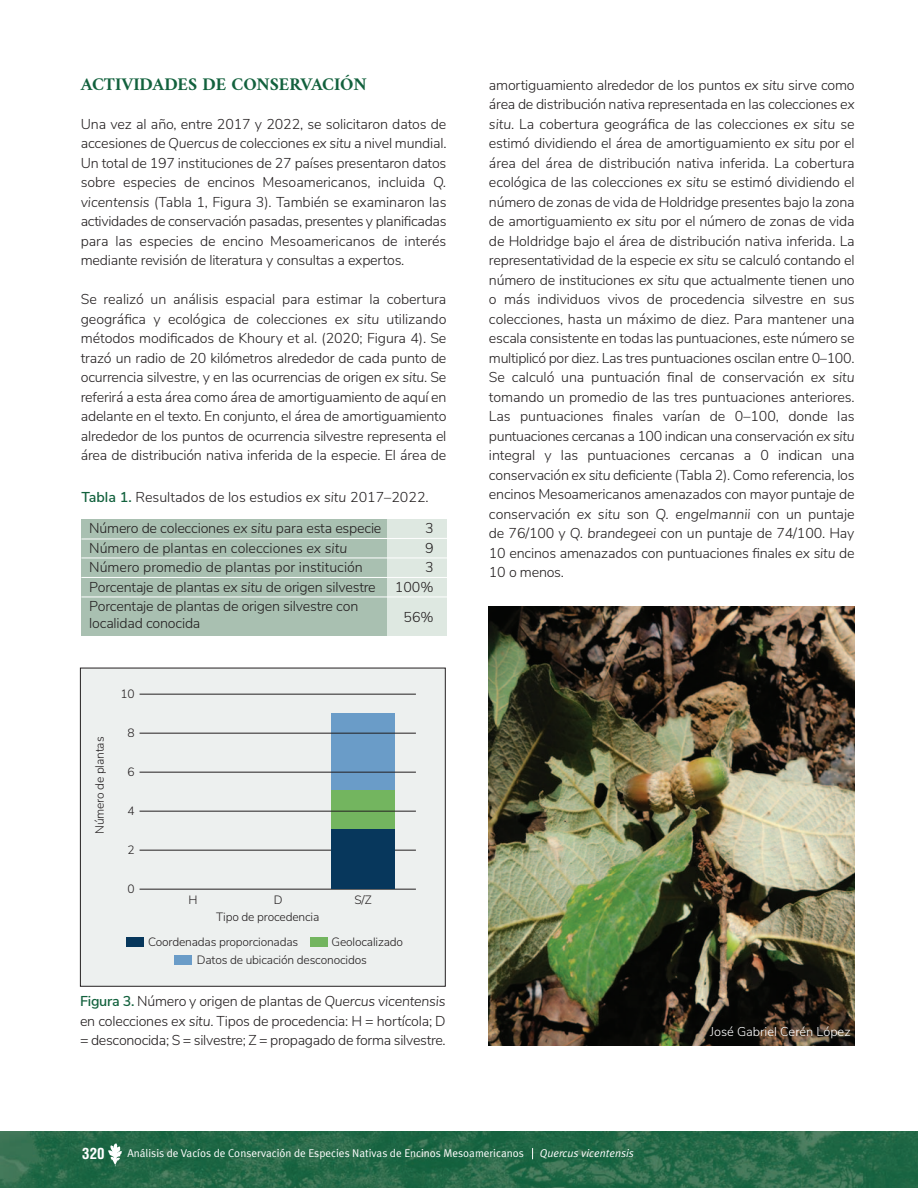
<style>
.page{position:relative;width:918px;height:1188px;background:#fff}
.page>*{position:absolute;margin:0;border:0;box-sizing:border-box;transform-origin:0 0}
.t1{font:700 18px "Amiri";color:#12613d}
.t2{font:700 condensed 15px "Helvetica";color:#fff}
.t3{font:300 14.25px/19.5px "Nunito Sans";letter-spacing:-.015em;color:#231f20;text-align:justify}
.t4{font:300 12.75px "Nunito Sans";color:#fff}
.t5{font:300 12px "Nunito Sans";letter-spacing:-.015em;color:#231f20}
.t6{font:11.25px "Meta Plus Normal";color:#fff}
.t7{font:italic 11.25px "Meta Plus Normal";color:#fff}
.s1{font-style:italic}
.s2{font-weight:600;color:#12613d}
</style>
<div class="page">
<div style="left:81px;top:668px;width:364px;height:318px;background:#edf0ef"></div>
<div style="left:80px;top:668px;width:366px;height:319px;border:1px solid #231f20"></div>
<div style="left:310px;top:937px;width:17px;height:10px;background:#73b55f"></div>
<div style="left:126px;top:937px;width:17px;height:10px;background:#07375c"></div>
<div style="left:175px;top:955px;width:17px;height:10px;background:#6a9cc8"></div>
<img style="left:0;top:1131px;width:918px;height:57px">
<svg style="left:108px;top:1143px;width:14px;height:23px"></svg>
<div style="left:331px;top:714px;width:64px;height:175px;background:#6a9cc8"></div>
<div style="left:331px;top:790px;width:64px;height:59px;background:#73b55f"></div>
<hr style="left:140px;top:889px;width:276px;height:1px;background:#231f20">
<hr style="left:140px;top:850px;width:276px;height:1px;background:#231f20">
<hr style="left:140px;top:811px;width:276px;height:1px;background:#231f20">
<hr style="left:140px;top:772px;width:276px;height:1px;background:#231f20">
<hr style="left:140px;top:733px;width:276px;height:1px;background:#231f20">
<hr style="left:140px;top:694px;width:276px;height:1px;background:#231f20">
<div style="left:331px;top:830px;width:64px;height:59px;background:#07375c"></div>
<img style="left:489px;top:606px;width:366px;height:439px">
<div style="left:81px;top:519px;width:365px;height:117px;background:#a9c0b1"></div>
<div style="left:387px;top:519px;width:59px;height:117px;background:#dee8e1"></div>
<svg style="left:81px;top:538px;width:366px;height:2px"></svg>
<hr style="left:81px;top:558px;width:366px;height:1px;background:#fff">
<hr style="left:81px;top:577px;width:366px;height:1px;background:#fff">
<hr style="left:81px;top:597px;width:366px;height:1px;background:#fff">
<p class="t1" style="left:81px;top:73px;width:287px">ACTIVIDADES DE CONSERVACIÓN</p>
<p class="t3" style="left:81px;top:115px;width:367px">Una vez al año, entre 2017 y 2022, se solicitaron datos de accesiones de <span class="s1">Quercus</span> de colecciones <span class="s1">ex situ</span> a nivel mundial.<br>Un total de 197 instituciones de 27 países presentaron datos sobre especies de encinos Mesoamericanos, incluida <span class="s1">Q. vicentensis</span> (Tabla 1, Figura 3). También se examinaron las actividades de conservación pasadas, presentes y planificadas para las especies de encino Mesoamericanos de interés mediante revisión de literatura y consultas a expertos.</p>
<p class="t3" style="left:81px;top:291px;width:367px">Se realizó un análisis espacial para estimar la cobertura geográfica y ecológica de colecciones <span class="s1">ex situ</span> utilizando métodos modificados de Khoury et al. (2020; Figura 4). Se trazó un radio de 20 kilómetros alrededor de cada punto de ocurrencia silvestre, y en las ocurrencias de origen <span class="s1">ex situ</span>. Se referirá a esta área como área de amortiguamiento de aquí en adelante en el texto. En conjunto, el área de amortiguamiento alrededor de los puntos de ocurrencia silvestre representa el área de distribución nativa inferida de la especie. El área de</p>
<p class="t3" style="left:81px;top:489px;width:349px"><span class="s2">Tabla 1.</span> Resultados de los estudios <span class="s1">ex situ</span> 2017–2022.</p>
<p class="t3" style="left:89px;top:520px;width:294px">Número de colecciones <span class="s1">ex situ</span> para esta especie</p>
<p class="t3" style="left:425px;top:520px;width:10px">3</p>
<p class="t3" style="left:89px;top:539px;width:259px">Número de plantas en colecciones <span class="s1">ex situ</span></p>
<p class="t3" style="left:425px;top:539px;width:10px">9</p>
<p class="t3" style="left:89px;top:559px;width:275px">Número promedio de plantas por institución</p>
<p class="t3" style="left:425px;top:559px;width:10px">3</p>
<p class="t3" style="left:89px;top:578px;width:288px">Porcentaje de plantas <span class="s1">ex situ</span> de origen silvestre</p>
<p class="t3" style="left:395px;top:578px;width:40px">100%</p>
<p class="t3" style="left:89px;top:598px;width:271px">Porcentaje de plantas de origen silvestre con</p>
<p class="t3" style="left:89px;top:614px;width:113px">localidad conocida</p>
<p class="t3" style="left:403px;top:608px;width:32px">56%</p>
<p class="t5" style="left:95px;top:834px;width:99px;rotate:-90deg">Número de plantas</p>
<p class="t5" style="left:121px;top:689px;width:16px">10</p>
<p class="t5" style="left:128px;top:728px;width:9px">8</p>
<p class="t5" style="left:128px;top:767px;width:9px">6</p>
<p class="t5" style="left:128px;top:806px;width:9px">4</p>
<p class="t5" style="left:128px;top:845px;width:9px">2</p>
<p class="t5" style="left:128px;top:884px;width:9px">0</p>
<p class="t5" style="left:189px;top:896px;width:11px">H</p>
<p class="t5" style="left:274px;top:896px;width:10px">D</p>
<p class="t5" style="left:354px;top:896px;width:19px">S/Z</p>
<p class="t5" style="left:216px;top:912px;width:105px">Tipo de procedencia</p>
<p class="t5" style="left:148px;top:938px;width:152px">Coordenadas proporcionadas</p>
<p class="t5" style="left:332px;top:938px;width:73px">Geolocalizado</p>
<p class="t5" style="left:197px;top:956px;width:171px">Datos de ubicación desconocidos</p>
<p class="t3" style="left:80px;top:993px;width:367px"><span class="s2">Figura 3.</span> Número y origen de plantas de <span class="s1">Quercus vicentensis </span>en colecciones <span class="s1">ex situ</span>. Tipos de procedencia: H = hortícola; D = desconocida; S = silvestre; Z = propagado de forma silvestre.</p>
<p class="t3" style="left:489px;top:76px;width:367px">amortiguamiento alrededor de los puntos <span class="s1">ex situ</span> sirve como área de distribución nativa representada en las colecciones <span class="s1">ex situ</span>. La cobertura geográfica de las colecciones <span class="s1">ex situ</span> se estimó dividiendo el área de amortiguamiento <span class="s1">ex situ</span> por el área del área de distribución nativa inferida. La cobertura ecológica de las colecciones <span class="s1">ex situ</span> se estimó dividiendo el número de zonas de vida de Holdridge presentes bajo la zona de amortiguamiento <span class="s1">ex situ</span> por el número de zonas de vida de Holdridge bajo el área de distribución nativa inferida. La representatividad de la especie <span class="s1">ex situ</span> se calculó contando el número de instituciones <span class="s1">ex situ</span> que actualmente tienen uno o más individuos vivos de procedencia silvestre en sus colecciones, hasta un máximo de diez. Para mantener una escala consistente en todas las puntuaciones, este número se multiplicó por diez. Las tres puntuaciones oscilan entre 0–100.<br>Se calculó una puntuación final de conservación <span class="s1">ex situ </span>tomando un promedio de las tres puntuaciones anteriores.<br>Las puntuaciones finales varían de 0–100, donde las puntuaciones cercanas a 100 indican una conservación <span class="s1">ex situ </span>integral y las puntuaciones cercanas a 0 indican una conservación <span class="s1">ex situ</span> deficiente (Tabla 2). Como referencia, los encinos Mesoamericanos amenazados con mayor puntaje de conservación <span class="s1">ex situ</span> son <span class="s1">Q. engelmannii</span> con un puntaje de 76/100 y <span class="s1">Q. brandegeei</span> con un puntaje de 74/100. Hay 10 encinos amenazados con puntuaciones finales <span class="s1">ex situ</span> de 10 o menos.</p>
<p class="t4" style="left:710px;top:1027px;width:142px">José Gabriel Cerén López</p>
<p class="t2" style="left:82px;top:1147px;width:24px">320</p>
<p class="t6" style="left:128px;top:1149px;width:398px">Análisis de Vacíos de Conservación de Especies Nativas de Encinos Mesoamericanos</p>
<p class="t7" style="left:540px;top:1148px;width:95px">Quercus vicentensis</p>
</div>
